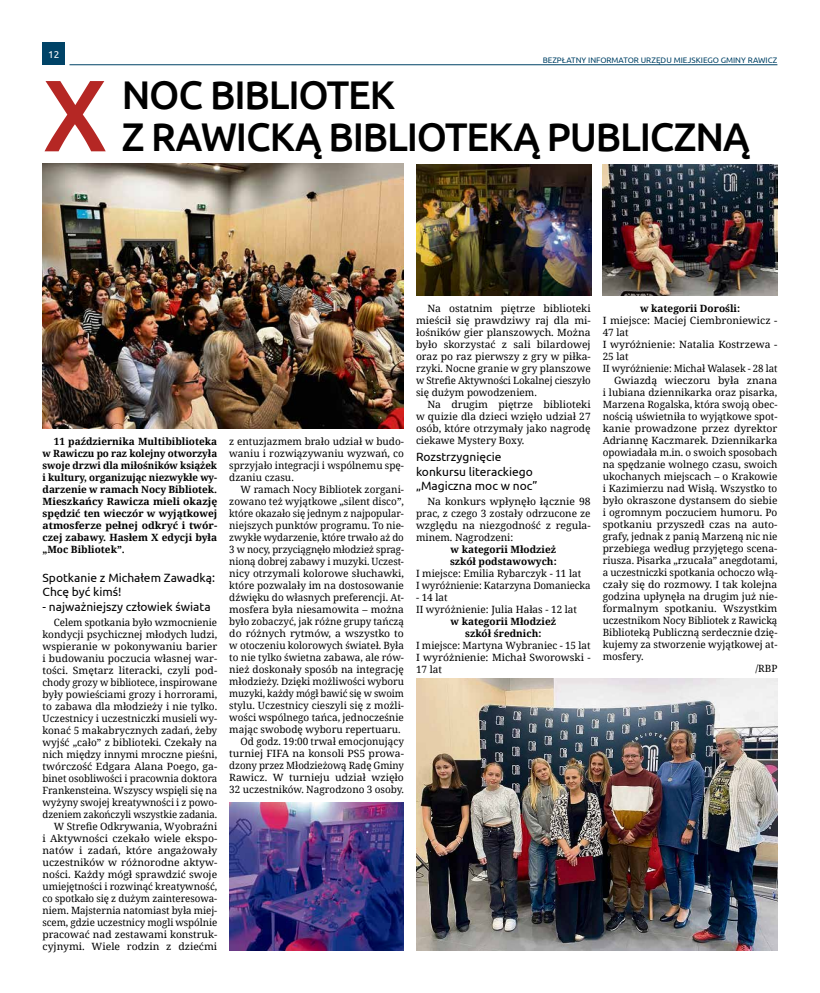
<style>
.page{position:relative;width:820px;height:993px;background:#fff}
.page>*{position:absolute;margin:0;border:0;box-sizing:border-box;transform-origin:0 0}
.t1{font:500 101.3px "Ubuntu";color:#b52724}
.t2{font:500 40px "Ubuntu";letter-spacing:-.03em;color:#000}
.t3{font:12px/14.4px "Ubuntu";color:#000}
.t4{font:10px/12px "Noto Serif";color:#000;text-align:justify}
.t5{font:10px/12px "Noto Serif";color:#000;text-align:justify;scale:1.04 1}
.t6{font:700 10px/12px "Noto Serif";color:#000;text-align:justify}
.t7{font:10px "Noto Serif";color:#000;scale:.96 1}
.t8{font:10px "Ubuntu";color:#fff}
.t9{font:8px "Ubuntu";color:#004367}
</style>
<div class="page">
<div style="left:43px;top:43px;width:22px;height:22px;background:#004367"></div>
<hr style="left:69px;top:64px;width:708px;height:1px;background:#004367">
<img style="left:416px;top:678px;width:361px;height:272px">
<img style="left:602px;top:164px;width:175px;height:131px">
<img style="left:229px;top:802px;width:175px;height:148px">
<img style="left:416px;top:164px;width:175px;height:131px">
<img style="left:43px;top:164px;width:361px;height:264px">
<p class="t8" style="left:48px;top:48px;width:13px">12</p>
<h1 class="t1" style="left:43px;top:51px;width:66px">X</h1>
<h2 class="t2" style="left:122px;top:69px;width:275px">NOC BIBLIOTEK</h2>
<p class="t9" style="left:542px;top:55px;width:236px">BEZPŁATNY INFORMATOR URZĘDU MIEJSKIEGO GMINY RAWICZ</p>
<h2 class="t2" style="left:122px;top:111px;width:629px">Z RAWICKĄ BIBLIOTEKĄ PUBLICZNĄ</h2>
<p class="t6" style="left:43px;top:434px;width:176px;text-indent:11px">11 października Multibiblioteka w Rawiczu po raz kolejny otworzyła swoje drzwi dla miłośników książek i kultury, organizując niezwykłe wy&shy;darzenie w ramach Nocy Bibliotek.<br>Mieszkańcy Rawicza mieli okazję spędzić ten wieczór w wyjątkowej atmosferze pełnej odkryć i twór&shy;czej zabawy. Hasłem X edycji była „Moc Bibliotek”.</p>
<p class="t3" style="left:43px;top:570px;width:174px">Spotkanie z Michałem Zawadką:<br>Chcę być kimś!</p>
<p class="t3" style="left:43px;top:598px;width:169px">- najważniejszy człowiek świata</p>
<p class="t4" style="left:43px;top:615px;width:176px;text-align:right">Celem spotkania było wzmocnienie kondycji psychicznej młodych ludzi, wspieranie w pokonywaniu barier i budowaniu poczucia własnej war&shy;tości. Smętarz literacki, czyli pod&shy;chody grozy w bibliotece, inspirowane były powieściami grozy i horrorami, to zabawa dla młodzieży i nie tylko.<br>Uczestnicy i uczestniczki musieli wy&shy;konać 5 makabrycznych zadań, żeby wyjść „cało” z biblioteki. Czekały na nich między innymi mroczne pieśni, twórczość Edgara Alana Poego, ga&shy;binet osobliwości i pracownia doktora Frankensteina. Wszyscy wspięli się na wyżyny swojej kreatywności i z powo&shy;dzeniem zakończyli wszystkie zadania.<br>W Strefie Odkrywania, Wyobraźni<br>i Aktywności czekało wiele ekspo&shy;natów i zadań, które angażowały uczestników w różnorodne aktyw&shy;ności. Każdy mógł sprawdzić swoje umiejętności i rozwinąć kreatywność, co spotkało się z dużym zainteresowa&shy;niem. Majsternia natomiast była miej&shy;scem, gdzie uczestnicy mogli wspólnie pracować nad zestawami konstruk&shy;cyjnymi. Wiele rodzin z dziećmi</p>
<p class="t4" style="left:229px;top:434px;width:176px">z entuzjazmem brało udział w budo&shy;waniu i rozwiązywaniu wyzwań, co sprzyjało integracji i wspólnemu spę&shy;dzaniu czasu.</p>
<p class="t4" style="left:240px;top:482px;width:165px">W ramach Nocy Bibliotek zorgani-</p>
<p class="t4" style="left:229px;top:494px;width:176px">zowano też wyjątkowe „silent disco”,</p>
<p class="t4" style="left:229px;top:506px;width:176px">które okazało się jednym z najpopular-</p>
<p class="t4" style="left:229px;top:518px;width:176px">niejszych punktów programu. To nie-</p>
<p class="t4" style="left:229px;top:530px;width:176px">zwykłe wydarzenie, które trwało aż do</p>
<p class="t7" style="left:229px;top:542px;width:183px">3 w nocy, przyciągnęło młodzież sprag-</p>
<p class="t4" style="left:229px;top:554px;width:176px">nioną dobrej zabawy i muzyki. Uczest-</p>
<p class="t4" style="left:229px;top:566px;width:176px">nicy otrzymali kolorowe słuchawki,</p>
<p class="t4" style="left:229px;top:578px;width:176px">które pozwalały im na dostosowanie</p>
<p class="t4" style="left:229px;top:590px;width:176px">dźwięku do własnych preferencji. At-</p>
<p class="t4" style="left:229px;top:602px;width:176px">mosfera była niesamowita – można</p>
<p class="t4" style="left:229px;top:614px;width:176px">było zobaczyć, jak różne grupy tańczą</p>
<p class="t5" style="left:229px;top:626px;width:169px">do różnych rytmów, a wszystko to</p>
<p class="t4" style="left:229px;top:638px;width:176px">w otoczeniu kolorowych świateł. Była</p>
<p class="t4" style="left:229px;top:650px;width:176px">to nie tylko świetna zabawa, ale rów-</p>
<p class="t4" style="left:229px;top:662px;width:176px">nież doskonały sposób na integrację</p>
<p class="t4" style="left:229px;top:674px;width:176px">młodzieży. Dzięki możliwości wyboru</p>
<p class="t7" style="left:229px;top:686px;width:183px">muzyki, każdy mógł bawić się w swoim</p>
<p class="t4" style="left:229px;top:698px;width:176px">stylu. Uczestnicy cieszyli się z możli-</p>
<p class="t4" style="left:229px;top:710px;width:176px">wości wspólnego tańca, jednocześnie</p>
<p class="t4" style="left:229px;top:722px;width:173px">mając swobodę wyboru repertuaru.</p>
<p class="t4" style="left:240px;top:734px;width:165px">Od godz. 19:00 trwał emocjonujący</p>
<p class="t5" style="left:229px;top:746px;width:169px">turniej FIFA na konsoli PS5 prowa-</p>
<p class="t4" style="left:229px;top:758px;width:176px">dzony przez Młodzieżową Radę Gminy</p>
<p class="t5" style="left:229px;top:770px;width:169px">Rawicz. W turnieju udział wzięło</p>
<p class="t4" style="left:229px;top:782px;width:176px">32 uczestników. Nagrodzono 3 osoby.</p>
<p class="t5" style="left:416px;top:302px;width:169px;text-indent:11px">Na ostatnim piętrze biblioteki mieścił się prawdziwy raj dla mi&shy;łośników gier planszowych. Można było skorzystać z sali bilardowej oraz po raz pierwszy z gry w piłka&shy;rzyki. Nocne granie w gry planszowe w Strefie Aktywności Lokalnej cieszyło się dużym powodzeniem.</p>
<p class="t5" style="left:416px;top:398px;width:169px;text-indent:11px">Na drugim piętrze biblioteki w quizie dla dzieci wzięło udział 27 osób, które otrzymały jako nagrodę ciekawe Mystery Boxy.</p>
<p class="t3" style="left:416px;top:449px;width:123px">Rozstrzygnięcie konkursu literackiego „Magiczna moc w noc”</p>
<p class="t5" style="left:416px;top:495px;width:169px;text-indent:11px">Na konkurs wpłynęło łącznie 98 prac, z czego 3 zostały odrzucone ze względu na niezgodność z regula&shy;minem. Nagrodzeni:</p>
<p class="t6" style="left:450px;top:543px;width:108px">w kategorii Młodzież szkół podstawowych:</p>
<p class="t4" style="left:416px;top:567px;width:176px">I miejsce: Emilia Rybarczyk - 11 lat<br>I wyróżnienie: Katarzyna Domaniecka</p>
<p class="t4" style="left:416px;top:591px;width:162px">- 14 lat<br>II wyróżnienie: Julia Hałas - 12 lat</p>
<p class="t6" style="left:450px;top:615px;width:107px;text-align:center">w kategorii Młodzież szkół średnich:</p>
<p class="t4" style="left:416px;top:639px;width:176px">I miejsce: Martyna Wybraniec - 15 lat I wyróżnienie: Michał Sworowski - 17 lat</p>
<p class="t6" style="left:639px;top:302px;width:101px">w kategorii Dorośli:</p>
<p class="t5" style="left:602px;top:314px;width:169px">I miejsce: Maciej Ciembroniewicz -</p>
<p class="t4" style="left:602px;top:326px;width:28px">47 lat</p>
<p class="t5" style="left:602px;top:338px;width:169px">I wyróżnienie: Natalia Kostrzewa -</p>
<p class="t4" style="left:602px;top:350px;width:28px">25 lat</p>
<p class="t4" style="left:602px;top:362px;width:176px">II wyróżnienie: Michał Walasek - 28 lat</p>
<p class="t5" style="left:613px;top:374px;width:158px">Gwiazdą wieczoru była znana</p>
<p class="t4" style="left:602px;top:386px;width:176px">i lubiana dziennikarka oraz pisarka,</p>
<p class="t4" style="left:602px;top:398px;width:176px">Marzena Rogalska, która swoją obec-</p>
<p class="t4" style="left:602px;top:410px;width:176px">nością uświetniła to wyjątkowe spot-</p>
<p class="t5" style="left:602px;top:422px;width:169px">kanie prowadzone przez dyrektor</p>
<p class="t4" style="left:602px;top:434px;width:176px">Adriannę Kaczmarek. Dziennikarka</p>
<p class="t4" style="left:602px;top:446px;width:176px">opowiadała m.in. o swoich sposobach</p>
<p class="t4" style="left:602px;top:458px;width:176px">na spędzanie wolnego czasu, swoich</p>
<p class="t4" style="left:602px;top:470px;width:176px">ukochanych miejscach – o Krakowie</p>
<p class="t4" style="left:602px;top:482px;width:176px">i Kazimierzu nad Wisłą. Wszystko to</p>
<p class="t4" style="left:602px;top:494px;width:176px">było okraszone dystansem do siebie</p>
<p class="t4" style="left:602px;top:506px;width:176px">i ogromnym poczuciem humoru. Po</p>
<p class="t5" style="left:602px;top:518px;width:169px">spotkaniu przyszedł czas na auto-</p>
<p class="t4" style="left:602px;top:530px;width:176px">grafy, jednak z panią Marzeną nic nie</p>
<p class="t4" style="left:602px;top:542px;width:176px">przebiega według przyjętego scena-</p>
<p class="t4" style="left:602px;top:554px;width:176px">riusza. Pisarka „rzucała” anegdotami,</p>
<p class="t4" style="left:602px;top:566px;width:176px">a uczestniczki spotkania ochoczo włą-</p>
<p class="t5" style="left:602px;top:578px;width:169px">czały się do rozmowy. I tak kolejna</p>
<p class="t4" style="left:602px;top:590px;width:176px">godzina upłynęła na drugim już nie-</p>
<p class="t5" style="left:602px;top:602px;width:169px">formalnym spotkaniu. Wszystkim</p>
<p class="t4" style="left:602px;top:614px;width:176px">uczestnikom Nocy Bibliotek z Rawicką</p>
<p class="t4" style="left:602px;top:626px;width:176px">Biblioteką Publiczną serdecznie dzię-</p>
<p class="t4" style="left:602px;top:638px;width:176px">kujemy za stworzenie wyjątkowej at-</p>
<p class="t4" style="left:602px;top:650px;width:42px">mosfery.</p>
<p class="t4" style="left:755px;top:662px;width:24px">/RBP</p>
</div>
